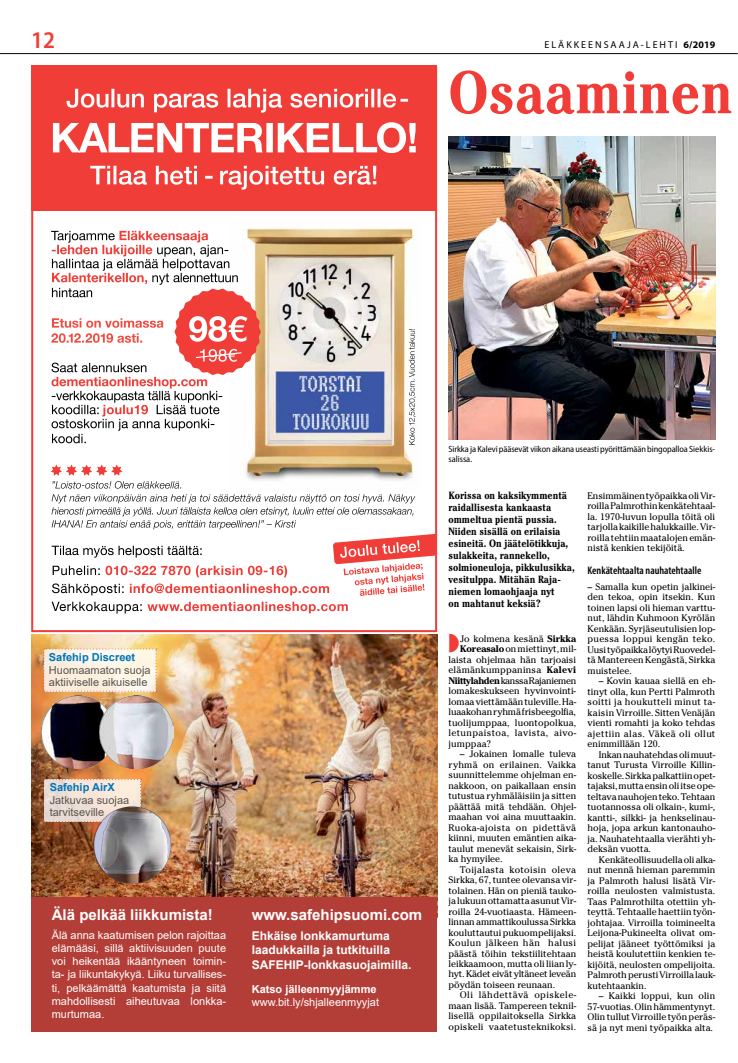
<style>
.page{position:relative;width:738px;height:1063px;background:#fff}
.page>*{position:absolute;margin:0;border:0;box-sizing:border-box;transform-origin:0 0}
.t1{font:700 condensed 59.9px "Cheltenham Std";color:#f13d37}
.t2{font:600 semi-condensed 24px "Myriad Pro";color:#f13d37}
.t3{font:700 15px "Arial";color:#fff}
.t4{font:700 12px/14.4px "Arial";color:#fff}
.t5{font:11px/13.2px "Arial";color:#fff;text-align:justify}
.t6{font:11px/12px "Arial";color:#5a534e}
.t7{font:600 condensed 11px "Myriad Pro";color:#000}
.t8{font:700 11px "Arial";color:#0075bc}
.t9{font:700 11px "Arial";color:#fff}
.t10{font:700 condensed 10.5px/12px "Cheltenham Std";color:#000}
.t11{font:10px "Myriad Pro";letter-spacing:.2em;color:#000}
.t12{font:9.5px/10.5px "Cheltenham Std";color:#000;text-align:justify}
.t13{font:9.5px "Cheltenham Std";letter-spacing:-.035em;color:#000}
.t14{font:9.5px "Cheltenham Std";letter-spacing:.04em;color:#000}
.t15{font:9.5px "Cheltenham Std";letter-spacing:.025em;color:#000}
.t16{font:semi-condensed 9px/10px "Myriad Pro";letter-spacing:-.01em;color:#000}
.s1{font-weight:700}
</style>
<div class="page">
<hr style="left:0;top:53px;width:737px;height:1px;background:#000">
<img style="left:448px;top:136px;width:266px;height:303px">
<img style="left:246px;top:228px;width:170px;height:237px">
<div style="left:31px;top:65px;width:406px;height:146px;background:#f13d37"></div>
<svg style="left:51px;top:231px;width:210px;height:212px"></svg>
<svg style="left:408px;top:329px;width:7px;height:116px"></svg>
<svg style="left:90px;top:166px;width:286px;height:24px"></svg>
<svg style="left:66px;top:89px;width:342px;height:24px"></svg>
<svg style="left:53px;top:122px;width:362px;height:31px"></svg>
<svg style="left:52px;top:602px;width:295px;height:12px"></svg>
<svg style="left:51px;top:465px;width:384px;height:131px"></svg>
<img style="left:31px;top:635px;width:406px;height:262px">
<div style="left:31px;top:897px;width:406px;height:135px;background:#b33e37"></div>
<svg style="left:43px;top:649px;width:114px;height:43px;background:#faefdf"></svg>
<svg style="left:43px;top:779px;width:98px;height:43px;background:#efded2"></svg>
<img style="left:41px;top:695px;width:58px;height:74px">
<img style="left:99px;top:695px;width:74px;height:74px">
<img style="left:93px;top:806px;width:87px;height:82px">
<h2 class="t2" style="left:31px;top:25px;width:25px">12</h2>
<p class="t11" style="left:544px;top:39px;width:172px">ELÄKKEENSAAJA-LEHTI <span class="s1">6/2019</span></p>
<h1 class="t1" style="left:448px;top:56px;width:286px">Osaaminen</h1>
<p class="t8" style="left:49px;top:649px;width:88px">Safehip Discreet</p>
<p class="t6" style="left:49px;top:664px;width:103px">Huomaamaton suoja aktiiviselle aikuiselle</p>
<p class="t8" style="left:50px;top:779px;width:66px">Safehip AirX</p>
<p class="t6" style="left:50px;top:794px;width:81px">Jatkuvaa suojaa tarvitseville</p>
<h3 class="t3" style="left:52px;top:904px;width:162px">Älä pelkää liikkumista!</h3>
<p class="t5" style="left:52px;top:928px;width:176px">Älä anna kaatumisen pelon rajoittaa elämääsi, sillä aktiivisuuden puute voi heikentää ikääntyneen toimin&shy;ta- ja liikuntakykyä. Liiku turvallises&shy;ti, pelkäämättä kaatumista ja siitä mahdollisesti aiheutuvaa lonkka&shy;murtumaa.</p>
<p class="t4" style="left:251px;top:928px;width:161px">Ehkäise lonkkamurtuma laadukkailla ja tutkituilla<br>SAFEHIP-lonkkasuojaimilla.</p>
<h3 class="t3" style="left:251px;top:904px;width:172px">www.safehipsuomi.com</h3>
<p class="t9" style="left:251px;top:981px;width:126px">Katso jälleenmyyjämme</p>
<p class="t5" style="left:251px;top:996px;width:129px">www.bit.ly/shjalleenmyyjat</p>
<p class="t16" style="left:448px;top:444px;width:268px">Sirkka ja Kalevi pääsevät viikon aikana useasti pyörittämään bingopalloa Siekkis&shy;salissa.</p>
<p class="t10" style="left:448px;top:489px;width:128px">Korissa on kaksikymmentä raidallisesta kankaasta ommeltua pientä pussia.<br>Niiden sisällä on erilaisia esineitä. On jäätelötikkuja, sulakkeita, rannekello, solmioneuloja, pikkulusikka, vesitulppa. Mitähän Raja&shy;niemen lomaohjaaja nyt<br>on mahtanut keksiä?</p>
<p class="t12" style="left:459px;top:633px;width:117px">Jo kolmena kesänä <span class="s1">Sirkka</span></p>
<p class="t12" style="left:459px;top:644px;width:117px"><span class="s1">Koreasalo</span> on miettinyt, mil-</p>
<p class="t12" style="left:448px;top:654px;width:129px">laista ohjelmaa hän tarjoaisi</p>
<p class="t15" style="left:448px;top:664px;width:129px">elämänkumppaninsa <span class="s1">Kalevi</span></p>
<p class="t13" style="left:448px;top:675px;width:129px"><span class="s1">Niittylahden</span> kanssa Rajaniemen</p>
<p class="t12" style="left:448px;top:686px;width:129px">lomakeskukseen hyvinvointi-</p>
<p class="t12" style="left:448px;top:696px;width:129px">lomaa viettämään tuleville. Ha-</p>
<p class="t12" style="left:448px;top:707px;width:129px">luaakohan ryhmä frisbeegolfia,</p>
<p class="t12" style="left:448px;top:717px;width:129px">tuolijumppaa, luontopolkua,</p>
<p class="t14" style="left:448px;top:727px;width:129px">letunpaistoa, lavista, aivo-</p>
<p class="t12" style="left:448px;top:738px;width:44px">jumppaa?</p>
<p class="t12" style="left:448px;top:749px;width:129px;text-indent:11px">– Jokainen lomalle tuleva ryhmä on erilainen. Vaikka suunnittelemme ohjelman en&shy;nakkoon, on paikallaan ensin tutustua ryhmäläisiin ja sitten päättää mitä tehdään. Ohjel&shy;maahan voi aina muuttaakin.<br>Ruoka-ajoista on pidettävä kiinni, muuten emäntien aika&shy;taulut menevät sekaisin, Sirk&shy;ka hymyilee.</p>
<p class="t12" style="left:448px;top:864px;width:129px;text-indent:11px">Toijalasta kotoisin oleva Sirkka, 67, tuntee olevansa vir&shy;tolainen. Hän on pieniä tauko&shy;ja lukuun ottamatta asunut Vir&shy;roilla 24-vuotiaasta. Hämeen&shy;linnan ammattikoulussa Sirkka kouluttautui pukuompelijaksi.<br>Koulun jälkeen hän halusi päästä töihin tekstiilitehtaan leikkaamoon, mutta oli liian ly&shy;hyt. Kädet eivät yltäneet leveän pöydän toiseen reunaan.</p>
<p class="t12" style="left:448px;top:990px;width:129px;text-indent:11px">Oli lähdettävä opiskele&shy;maan lisää. Tampereen teknil&shy;lisellä oppilaitoksella Sirkka opiskeli vaatetusteknikoksi.</p>
<p class="t12" style="left:587px;top:490px;width:129px">Ensimmäinen työpaikka oli Vir&shy;roilla Palmrothin kenkätehtaal&shy;la. 1970-luvun lopulla töitä oli tarjolla kaikille halukkaille. Vir&shy;roilla tehtiin maatalojen emän&shy;nistä kenkien tekijöitä.</p>
<p class="t7" style="left:587px;top:563px;width:115px">Kenkätehtaalta nauhatehtaalle</p>
<p class="t12" style="left:587px;top:581px;width:129px">– Samalla kun opetin jalkinei&shy;den tekoa, opin itsekin. Kun toinen lapsi oli hieman varttu&shy;nut, lähdin Kuhmoon Kyrölän Kenkään. Syrjäseutulisien lop&shy;puessa loppui kengän teko.<br>Uusi työpaikka löytyi Ruovedel&shy;tä Mantereen Kengästä, Sirkka muistelee.</p>
<p class="t12" style="left:587px;top:676px;width:129px;text-indent:11px">– Kovin kauaa siellä en eh&shy;tinyt olla, kun Pertti Palmroth soitti ja houkutteli minut ta&shy;kaisin Virroille. Sitten Venäjän vienti romahti ja koko tehdas ajettiin alas. Väkeä oli ollut enimmillään 120.</p>
<p class="t12" style="left:587px;top:749px;width:129px;text-indent:11px">Inkan nauhatehdas oli muut&shy;tanut Turusta Virroille Killin&shy;koskelle. Sirkka palkattiin opet&shy;tajaksi, mutta ensin oli itse ope&shy;teltava nauhojen teko. Tehtaan tuotannossa oli olkain-, kumi-, kantti-, silkki- ja henkselinau&shy;hoja, jopa arkun kantonauho&shy;ja. Nauhatehtaalla vierähti yh&shy;deksän vuotta.</p>
<p class="t12" style="left:587px;top:854px;width:129px;text-indent:11px">Kenkäteollisuudella oli alka&shy;nut mennä hieman paremmin ja Palmroth halusi lisätä Vir&shy;roilla neulosten valmistusta.<br>Taas Palmrothilta otettiin yh&shy;teyttä. Tehtaalle haettiin työn&shy;johtajaa. Virroilla toimineelta Leijona-Pukineelta olivat om&shy;pelijat jääneet työttömiksi ja heistä koulutettiin kenkien te&shy;kijöitä, neulosten ompelijoita.<br>Palmroth perusti Virroilla lauk&shy;kutehtaankin.</p>
<p class="t12" style="left:587px;top:991px;width:129px;text-indent:11px">– Kaikki loppui, kun olin 57-vuotias. Olin hämmentynyt.<br>Olin tullut Virroille työn peräs&shy;sä ja nyt meni työpaikka alta.</p>
</div>
